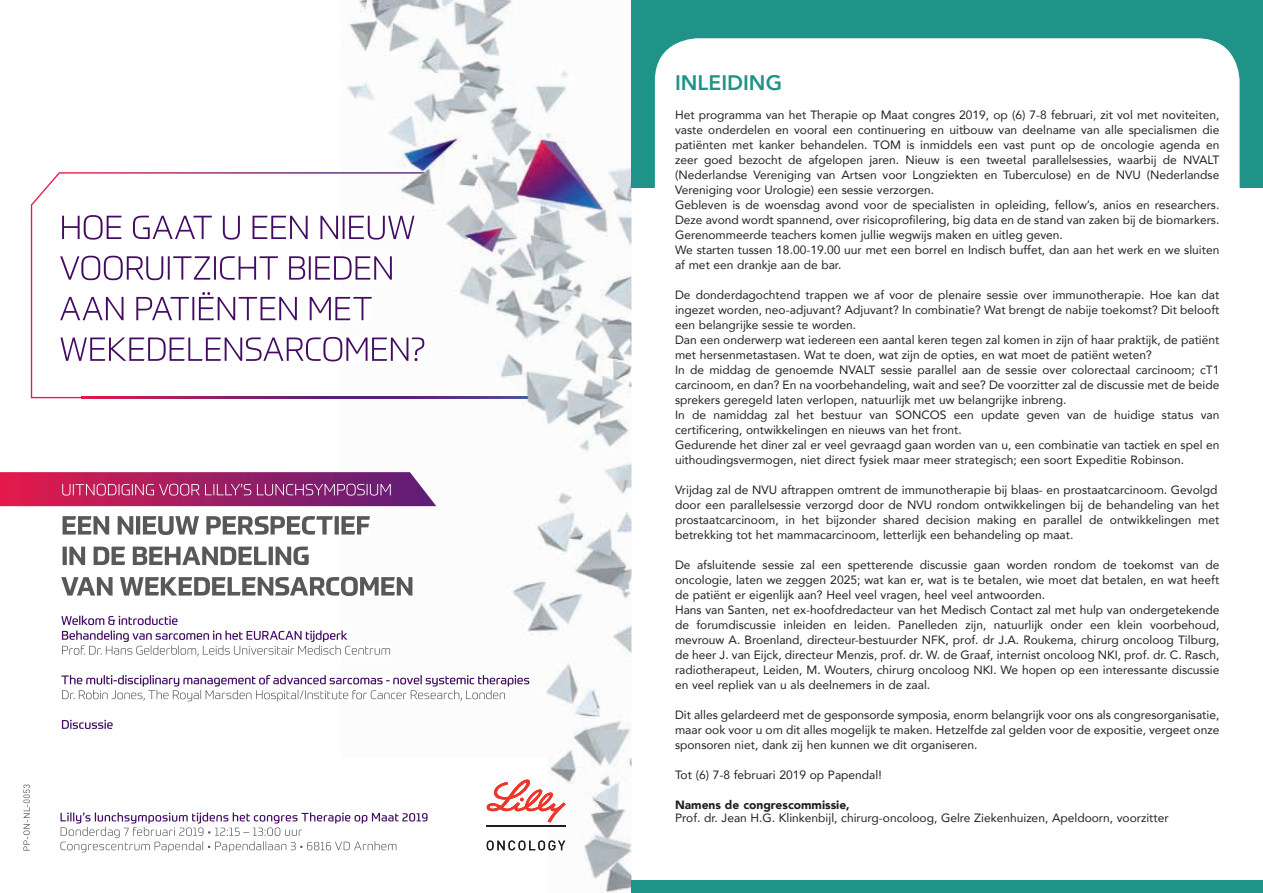
<style>
.page{position:relative;width:1263px;height:893px;background:#fff}
.page>*{position:absolute;margin:0;border:0;box-sizing:border-box;transform-origin:0 0}
.t1{font:800 21px "Avenir";color:#1f9388}
.t2{font:12px/15px "Avenir";color:#231f20}
.t3{font:900 12px "Avenir";color:#231f20}
</style>
<div class="page">
<img style="left:30px;top:0;width:601px;height:238px">
<img style="left:30px;top:238px;width:311px;height:161px">
<img style="left:341px;top:238px;width:290px;height:520px">
<img style="left:0;top:506px;width:342px;height:252px">
<img style="left:60px;top:758px;width:571px;height:135px">
<img style="left:487px;top:779px;width:79px;height:44px">
<img style="left:487px;top:826px;width:78px;height:1px">
<img style="left:487px;top:840px;width:78px;height:10px">
<img style="left:63px;top:516px;width:307px;height:19px">
<img style="left:63px;top:547px;width:246px;height:18px">
<img style="left:61px;top:577px;width:351px;height:19px">
<img style="left:82px;top:217px;width:333px;height:23px">
<img style="left:82px;top:256px;width:312px;height:24px">
<img style="left:82px;top:292px;width:290px;height:28px">
<img style="left:82px;top:337px;width:342px;height:24px">
<img style="left:0;top:472px;width:436px;height:34px">
<img style="left:62px;top:484px;width:329px;height:12px">
<img style="left:31px;top:172px;width:396px;height:45px">
<img style="left:31px;top:217px;width:51px;height:181px">
<img style="left:81px;top:397px;width:459px;height:1px">
<img style="left:61px;top:616px;width:117px;height:9px">
<img style="left:62px;top:630px;width:285px;height:12px">
<img style="left:62px;top:645px;width:328px;height:11px">
<img style="left:61px;top:675px;width:469px;height:11px">
<img style="left:62px;top:690px;width:443px;height:11px">
<img style="left:62px;top:720px;width:51px;height:9px">
<img style="left:61px;top:812px;width:367px;height:11px">
<img style="left:61px;top:827px;width:245px;height:11px">
<img style="left:60px;top:841px;width:336px;height:11px">
<img style="left:23px;top:784px;width:7px;height:67px">
<div style="left:631px;top:880px;width:632px;height:13px;background:#1f9388"></div>
<div style="left:631px;top:0;width:632px;height:187px;background:#1f9388"></div>
<div style="left:655px;top:38px;width:584px;height:351px;background:#fff;border-radius:43px"></div>
<h1 class="t1" style="left:675px;top:66px;width:108px">INLEIDING</h1>
<p class="t2" style="left:675px;top:106px;width:546px">Het programma van het Therapie op Maat congres 2019, op (6) 7-8 februari, zit vol met noviteiten, vaste onderdelen en vooral een continuering en uitbouw van deelname van alle specialismen die patiënten met kanker behandelen. TOM is inmiddels een vast punt op de oncologie agenda en zeer goed bezocht de afgelopen jaren. Nieuw is een tweetal parallelsessies, waarbij de NVALT (Nederlandse Vereniging van Artsen voor Longziekten en Tuberculose) en de NVU (Nederlandse Vereniging voor Urologie) een sessie verzorgen.<br>Gebleven is de woensdag avond voor de specialisten in opleiding, fellow’s, anios en researchers.<br>Deze avond wordt spannend, over risicoprofilering, big data en de stand van zaken bij de biomarkers.<br>Gerenommeerde teachers komen jullie wegwijs maken en uitleg geven.<br>We starten tussen 18.00-19.00 uur met een borrel en Indisch buffet, dan aan het werk en we sluiten af met een drankje aan de bar.</p>
<p class="t2" style="left:675px;top:286px;width:546px">De donderdagochtend trappen we af voor de plenaire sessie over immunotherapie. Hoe kan dat ingezet worden, neo-adjuvant? Adjuvant? In combinatie? Wat brengt de nabije toekomst? Dit belooft een belangrijke sessie te worden.<br>Dan een onderwerp wat iedereen een aantal keren tegen zal komen in zijn of haar praktijk, de patiënt met hersenmetastasen. Wat te doen, wat zijn de opties, en wat moet de patiënt weten?<br>In de middag de genoemde NVALT sessie parallel aan de sessie over colorectaal carcinoom; cT1 carcinoom, en dan? En na voorbehandeling, wait and see? De voorzitter zal de discussie met de beide sprekers geregeld laten verlopen, natuurlijk met uw belangrijke inbreng.<br>In de namiddag zal het bestuur van SONCOS een update geven van de huidige status van certificering, ontwikkelingen en nieuws van het front.<br>Gedurende het diner zal er veel gevraagd gaan worden van u, een combinatie van tactiek en spel en uithoudingsvermogen, niet direct fysiek maar meer strategisch; een soort Expeditie Robinson.</p>
<p class="t2" style="left:675px;top:481px;width:546px">Vrijdag zal de NVU aftrappen omtrent de immunotherapie bij blaas- en prostaatcarcinoom. Gevolgd door een parallelsessie verzorgd door de NVU rondom ontwikkelingen bij de behandeling van het prostaatcarcinoom, in het bijzonder shared decision making en parallel de ontwikkelingen met betrekking tot het mammacarcinoom, letterlijk een behandeling op maat.</p>
<p class="t2" style="left:675px;top:556px;width:546px">De afsluitende sessie zal een spetterende discussie gaan worden rondom de toekomst van de oncologie, laten we zeggen 2025; wat kan er, wat is te betalen, wie moet dat betalen, en wat heeft de patiënt er eigenlijk aan? Heel veel vragen, heel veel antwoorden.<br>Hans van Santen, net ex-hoofdredacteur van het Medisch Contact zal met hulp van ondergetekende de forumdiscussie inleiden en leiden. Panelleden zijn, natuurlijk onder een klein voorbehoud, mevrouw A. Broenland, directeur-bestuurder NFK, prof. dr J.A. Roukema, chirurg oncoloog Tilburg, de heer J. van Eijck, directeur Menzis, prof. dr. W. de Graaf, internist oncoloog NKI, prof. dr. C. Rasch, radiotherapeut, Leiden, M. Wouters, chirurg oncoloog NKI. We hopen op een interessante discussie en veel repliek van u als deelnemers in de zaal.</p>
<p class="t2" style="left:675px;top:706px;width:546px;text-align:justify">Dit alles gelardeerd met de gesponsorde symposia, enorm belangrijk voor ons als congresorganisatie, maar ook voor u om dit alles mogelijk te maken. Hetzelfde zal gelden voor de expositie, vergeet onze sponsoren niet, dank zij hen kunnen we dit organiseren.</p>
<p class="t2" style="left:675px;top:766px;width:208px">Tot (6) 7-8 februari 2019 op Papendal!</p>
<p class="t3" style="left:675px;top:794px;width:176px">Namens de congrescommissie,</p>
<p class="t2" style="left:675px;top:810px;width:495px">Prof. dr. Jean H.G. Klinkenbijl, chirurg-oncoloog, Gelre Ziekenhuizen, Apeldoorn, voorzitter</p>
</div>
